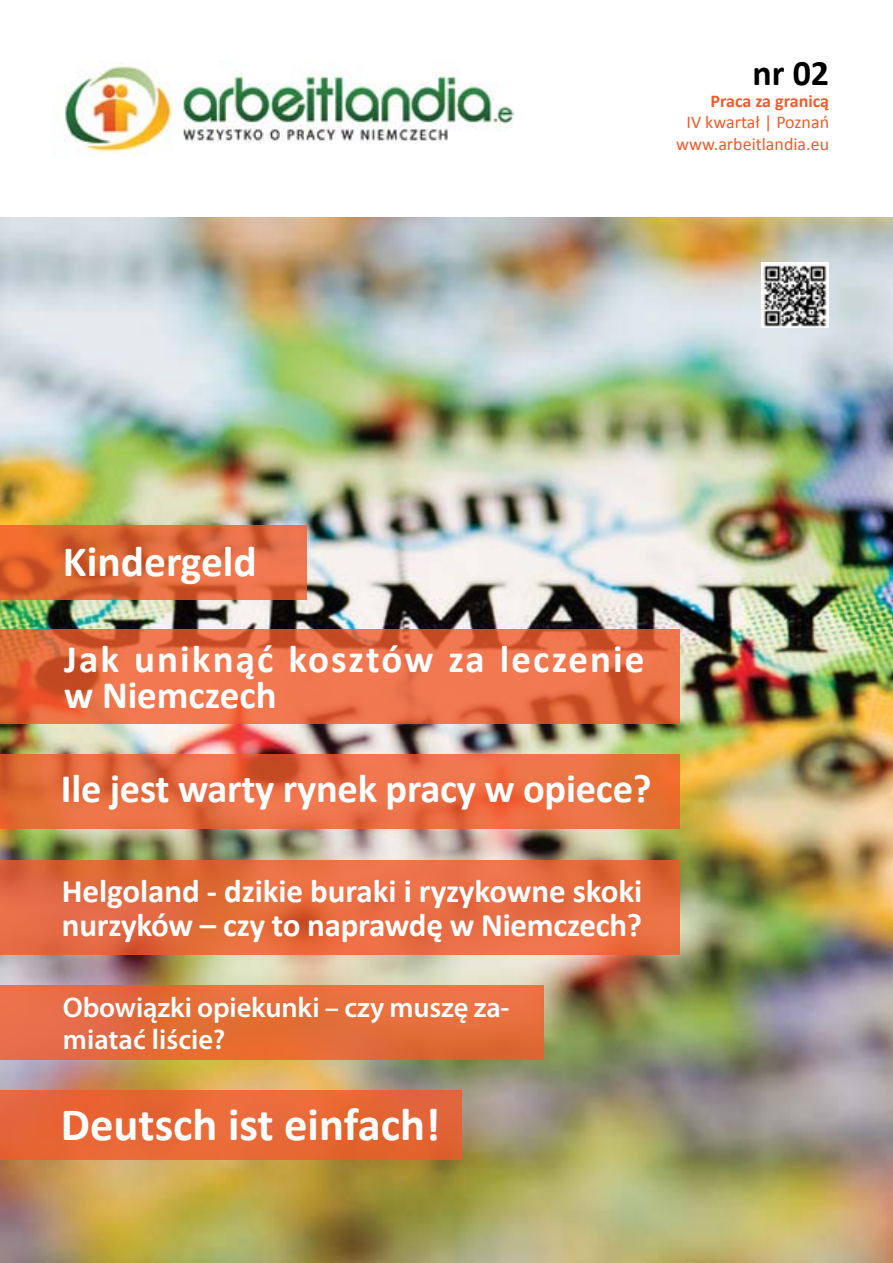
<style>
.page{position:relative;width:893px;height:1263px;background:#fff}
.page>*{position:absolute;margin:0;border:0;box-sizing:border-box;transform-origin:0 0}
.t1{font:700 46.5px "Calibri";color:#fff}
.t2{font:700 43.5px "Calibri";color:#fff}
.t3{font:700 40.5px "Calibri";letter-spacing:-.005em;color:#fff}
.t4{font:700 39px/36px "Calibri";letter-spacing:.055em;color:#fff}
.t5{font:700 36px "Calibri";color:#000}
.t6{font:700 33px/34.5px "Calibri";letter-spacing:-.005em;color:#fff}
.t7{font:600 28.5px/31.5px "Myriad Pro";letter-spacing:-.005em;color:#fff}
.t8{font:18px/21.6px "Calibri";color:#f15a29;text-align:center}
.t9{font:700 18px "Calibri";color:#f15a29}
</style>
<div class="page">
<img style="left:0;top:217px;width:893px;height:1046px">
<img style="left:762px;top:262px;width:66px;height:65px">
<img style="left:64px;top:63px;width:450px;height:90px">
<svg style="left:0;top:629px;width:680px;height:94px;background:#e66c43"></svg>
<svg style="left:0;top:525px;width:306px;height:74px;background:#de6738"></svg>
<div style="left:0;top:1090px;width:462px;height:69px;background:#e76636"></div>
<svg style="left:0;top:754px;width:680px;height:74px;background:#e76d3f"></svg>
<svg style="left:0;top:860px;width:680px;height:95px;background:#e56b3f"></svg>
<svg style="left:0;top:985px;width:543px;height:75px;background:#e56d3c"></svg>
<p class="t5" style="left:752px;top:50px;width:78px">nr 02</p>
<p class="t9" style="left:710px;top:89px;width:120px">Praca za granicą</p>
<p class="t8" style="left:676px;top:111px;width:154px">IV kwartał | Poznań www.arbeitlandia.eu</p>
<h2 class="t2" style="left:63px;top:534px;width:196px">Kindergeld</h2>
<p class="t4" style="left:64px;top:641px;width:582px">Jak uniknąć kosztów za leczenie w Niemczech</p>
<p class="t3" style="left:61px;top:763px;width:592px">Ile jest warty rynek pracy w opiece?</p>
<p class="t6" style="left:62px;top:874px;width:582px">Helgoland - dzikie buraki i ryzykowne skoki nurzyków – czy to naprawdę w Niemczech?</p>
<p class="t7" style="left:63px;top:991px;width:448px">Obowiązki opiekunki – czy muszę za&shy;miatać liście?</p>
<h1 class="t1" style="left:61px;top:1095px;width:381px">Deutsch ist einfach!</h1>
</div>
